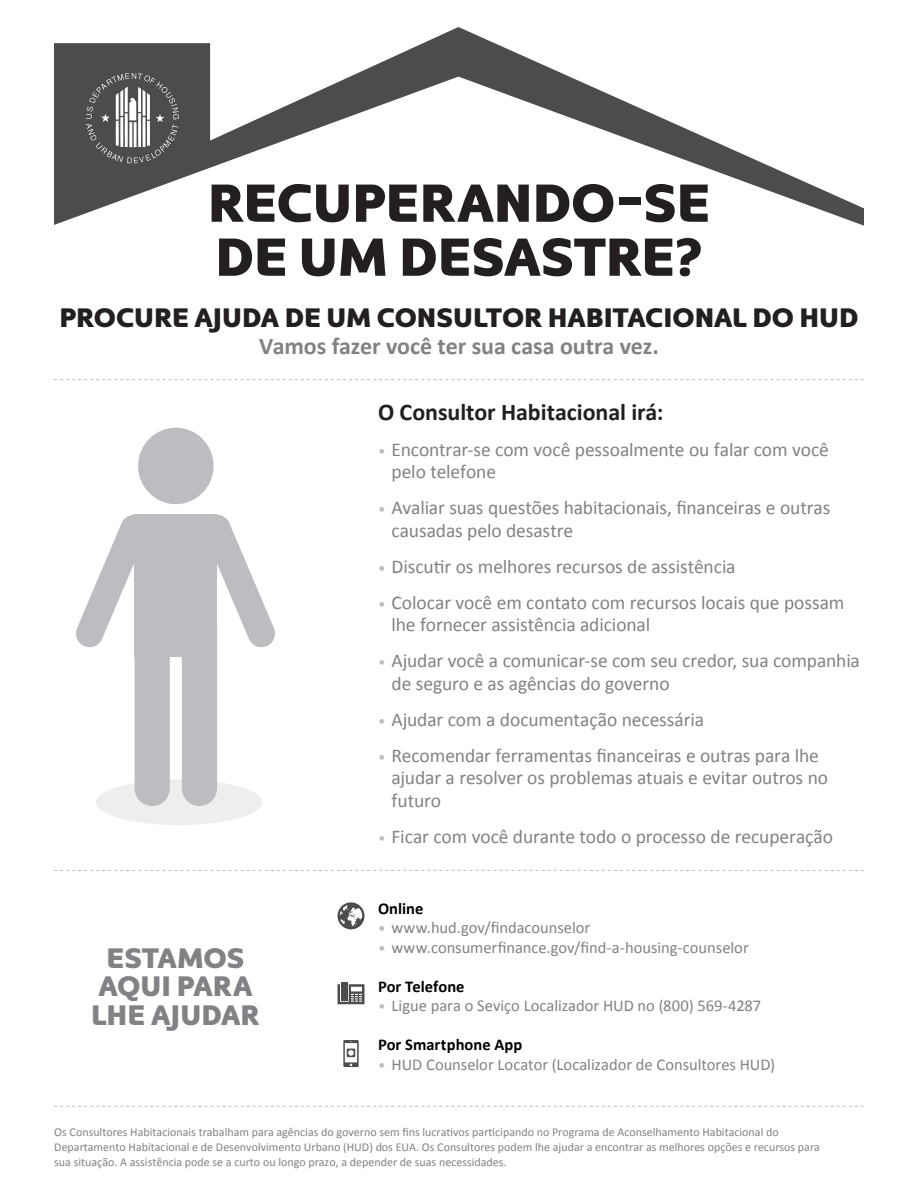
<style>
.page{position:relative;width:918px;height:1188px;background:#fff}
.page>*{position:absolute;margin:0;border:0;box-sizing:border-box;transform-origin:0 0}
.t1{font:900 54px/54px "Kyrial Display Pro";letter-spacing:-.01em;color:#231f20}
.t2{font:900 28.5px/28.5px "Kyrial Display Pro";letter-spacing:-.005em;color:#808285;text-align:center}
.t3{font:900 27px "Kyrial Display Pro";letter-spacing:-.005em;color:#231f20}
.t4{font:700 24px "Calibri";letter-spacing:-.005em;color:#808285}
.t5{font:700 24px "Calibri";letter-spacing:-.005em;color:#231f20}
.t6{font:19.5px/22.5px "Calibri";letter-spacing:-.005em;color:#808285}
.t7{font:16.5px "Calibri";color:#808285}
.t8{font:700 16.5px "Calibri";color:#000}
.t9{font:12px/15px "Calibri";color:#808285}
.s1{font-size:15px;color:#bcbdc0}
</style>
<div class="page">
<svg style="left:54px;top:27px;width:810px;height:199px"></svg>
<svg style="left:86px;top:73px;width:93px;height:90px;background:#6e6f70"></svg>
<div style="left:341px;top:982px;width:7px;height:19px;background:#4b4c4d"></div>
<svg style="left:338px;top:984px;width:26px;height:20px"></svg>
<svg style="left:337px;top:902px;width:28px;height:27px"></svg>
<svg style="left:343px;top:1040px;width:16px;height:27px"></svg>
<svg style="left:54px;top:1106px;width:810px;height:1px"></svg>
<svg style="left:54px;top:870px;width:810px;height:1px"></svg>
<svg style="left:54px;top:379px;width:810px;height:1px"></svg>
<div style="left:96px;top:779px;width:166px;height:46px;background:#eeeeef;border-radius:50%"></div>
<div style="left:138px;top:428px;width:76px;height:76px;background:#bcbdc0;border-radius:50%"></div>
<div style="left:135px;top:515px;width:82px;height:142px;background:#bcbdc0"></div>
<svg style="left:201px;top:514px;width:74px;height:133px"></svg>
<svg style="left:76px;top:514px;width:74px;height:135px"></svg>
<div style="left:135px;top:607px;width:35px;height:199px;background:#bcbdc0;border-radius:18px"></div>
<div style="left:182px;top:607px;width:35px;height:199px;background:#bcbdc0;border-radius:18px"></div>
<h1 class="t1" style="left:208px;top:171px;width:504px">RECUPERANDO-SE<br>DE UM DESASTRE?</h1>
<h3 class="t3" style="left:59px;top:296px;width:801px">PROCURE AJUDA DE UM CONSULTOR HABITACIONAL DO HUD</h3>
<p class="t4" style="left:259px;top:331px;width:401px">Vamos fazer você ter sua casa outra vez.</p>
<h2 class="t2" style="left:91px;top:941px;width:170px">ESTAMOS<br>AQUI PARA<br>LHE AJUDAR</h2>
<p class="t5" style="left:378px;top:397px;width:287px">O Consultor Habitacional irá:</p>
<p class="t6" style="left:392px;top:437px;width:439px;text-indent:-14px"><span class="s1">•</span> Encontrar-se com você pessoalmente ou falar com você pelo telefone</p>
<p class="t6" style="left:392px;top:496px;width:440px;text-indent:-14px"><span class="s1">•</span> Avaliar suas questões habitacionais, financeiras e outras causadas pelo desastre</p>
<p class="t6" style="left:378px;top:554px;width:359px"><span class="s1">•</span> Discutir os melhores recursos de assistência</p>
<p class="t6" style="left:392px;top:590px;width:455px;text-indent:-14px"><span class="s1">•</span> Colocar você em contato com recursos locais que possam lhe fornecer assistência adicional</p>
<p class="t6" style="left:392px;top:649px;width:470px;text-indent:-14px"><span class="s1">•</span> Ajudar você a comunicar-se com seu credor, sua companhia de seguro e as agências do governo</p>
<p class="t6" style="left:378px;top:707px;width:328px"><span class="s1">•</span> Ajudar com a documentação necessária</p>
<p class="t6" style="left:392px;top:743px;width:438px;text-indent:-14px"><span class="s1">•</span> Recomendar ferramentas financeiras e outras para lhe ajudar a resolver os problemas atuais e evitar outros no futuro</p>
<p class="t6" style="left:378px;top:824px;width:457px"><span class="s1">•</span> Ficar com você durante todo o processo de recuperação</p>
<p class="t8" style="left:378px;top:898px;width:47px">Online</p>
<p class="t7" style="left:378px;top:917px;width:214px"><span class="s1">•</span> www.hud.gov/findacounselor</p>
<p class="t7" style="left:378px;top:937px;width:372px"><span class="s1">•</span> www.consumerfinance.gov/find-a-housing-counselor</p>
<p class="t8" style="left:378px;top:976px;width:88px">Por Telefone</p>
<p class="t7" style="left:378px;top:995px;width:385px"><span class="s1">•</span> Ligue para o Seviço Localizador HUD no (800) 569-4287</p>
<p class="t8" style="left:378px;top:1034px;width:146px">Por Smartphone App</p>
<p class="t7" style="left:378px;top:1054px;width:399px"><span class="s1">•</span> HUD Counselor Locator (Localizador de Consultores HUD)</p>
<p class="t9" style="left:54px;top:1124px;width:767px">Os Consultores Habitacionais trabalham para agências do governo sem fins lucrativos participando no Programa de Aconselhamento Habitacional do<br>Departamento Habitacional e de Desenvolvimento Urbano (HUD) dos EUA. Os Consultores podem lhe ajudar a encontrar as melhores opções e recursos para sua situação. A assistência pode se a curto ou longo prazo, a depender de suas necessidades.</p>
</div>
